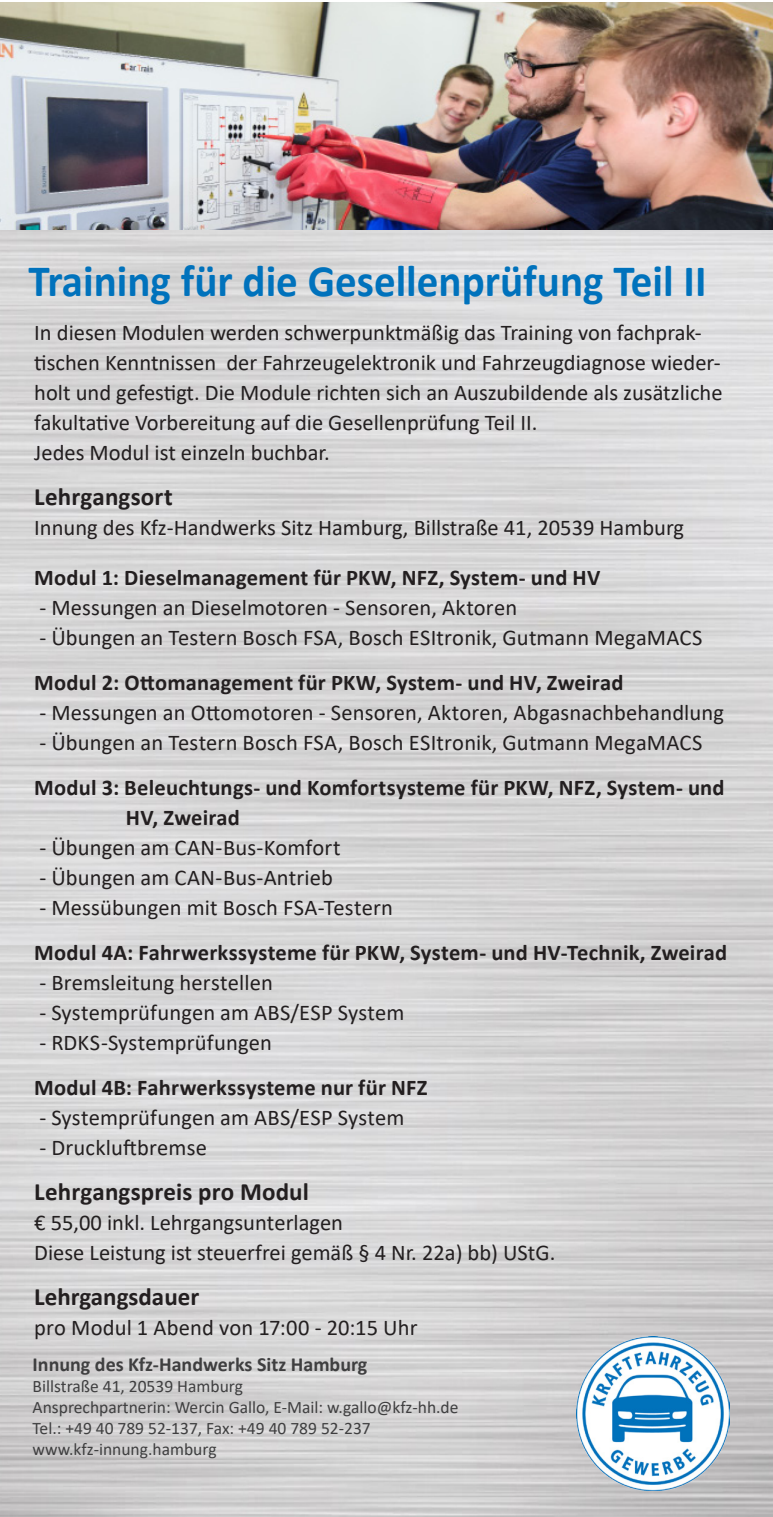
<style>
.page{position:relative;width:773px;height:1517px;background:#fff}
.page>*{position:absolute;margin:0;border:0;box-sizing:border-box;transform-origin:0 0}
.t1{font:700 45px "Calibri";color:#0072bc;scale:.96 1}
.t2{font:700 25px "Calibri";letter-spacing:.005em;color:#231f20}
.t3{font:22.5px/30px "Calibri";color:#231f20}
.t4{font:700 22.5px/30px "Calibri";letter-spacing:.01em;color:#231f20}
.t5{font:700 20px "Calibri";color:#3f3f40}
.t6{font:17.5px/21px "Calibri";color:#3f3f40}
.s1{color:#21211f}
</style>
<div class="page">
<img style="left:0;top:2px;width:772px;height:1515px">
<img style="left:576px;top:1337px;width:153px;height:153px">
<h1 class="t1" style="left:28px;top:249px;width:707px">Training für die Gesellenprüfung Teil II</h1>
<p class="t3" style="left:34px;top:317px;width:689px">In diesen Modulen werden schwerpunktmäßig das Training von fachprak&shy;tischen Kenntnissen der Fahrzeugelektronik und Fahrzeugdiagnose wieder&shy;holt und gefestigt. Die Module richten sich an Auszubildende als zusätzliche fakultative Vorbereitung auf die Gesellenprüfung Teil II.<br>Jedes Modul ist einzeln buchbar.</p>
<p class="t2" style="left:34px;top:479px;width:140px">Lehrgangsort</p>
<p class="t3" style="left:34px;top:512px;width:651px">Innung des Kfz-Handwerks Sitz Hamburg, Billstraße 41, 20539 Hamburg</p>
<p class="t4" style="left:34px;top:562px;width:567px">Modul 1: Dieselmanagement für PKW, NFZ, System- und HV</p>
<p class="t3" style="left:39px;top:592px;width:479px">- Messungen an Dieselmotoren - Sensoren, Aktoren</p>
<p class="t3" style="left:39px;top:622px;width:664px">- Übungen an Testern Bosch FSA, Bosch ESItronik, Gutmann MegaMACS</p>
<p class="t4" style="left:34px;top:667px;width:590px">Modul 2: Ottomanagement für PKW, System- und HV, Zweirad</p>
<p class="t3" style="left:39px;top:697px;width:686px">- Messungen an Ottomotoren - Sensoren, Aktoren, Abgasnachbehandlung</p>
<p class="t3" style="left:39px;top:727px;width:664px">- Übungen an Testern Bosch FSA, Bosch ESItronik, Gutmann MegaMACS</p>
<p class="t4" style="left:126px;top:772px;width:600px;text-indent:-92px">Modul 3: Beleuchtungs- und Komfortsysteme für PKW, NFZ, System- und<br>HV, Zweirad</p>
<p class="t3" style="left:39px;top:832px;width:303px">- Übungen am CAN-Bus-Komfort</p>
<p class="t3" style="left:39px;top:862px;width:295px">- Übungen am CAN-Bus-Antrieb</p>
<p class="t3" style="left:39px;top:892px;width:355px">- Messübungen mit Bosch FSA-Testern</p>
<p class="t4" style="left:34px;top:937px;width:694px">Modul 4A: Fahrwerkssysteme für PKW, System- und HV-Technik, Zweirad</p>
<p class="t3" style="left:39px;top:967px;width:235px">- Bremsleitung herstellen</p>
<p class="t3" style="left:39px;top:997px;width:366px">- Systemprüfungen am ABS/ESP System</p>
<p class="t3" style="left:39px;top:1027px;width:234px">- RDKS-Systemprüfungen</p>
<p class="t4" style="left:34px;top:1072px;width:395px">Modul 4B: Fahrwerkssysteme nur für NFZ</p>
<p class="t3" style="left:39px;top:1102px;width:366px">- Systemprüfungen am ABS/ESP System</p>
<p class="t3" style="left:39px;top:1132px;width:169px">- Druckluftbremse</p>
<p class="t2" style="left:34px;top:1174px;width:276px">Lehrgangspreis pro Modul</p>
<p class="t3" style="left:34px;top:1207px;width:522px">€ 5<span class="s1">5</span>,00 inkl. Lehrgangsunterlagen<br>Diese Leistung ist steuerfrei gemäß § 4 Nr. 22a) bb) UStG.</p>
<p class="t2" style="left:34px;top:1279px;width:166px">Lehrgangsdauer</p>
<p class="t3" style="left:34px;top:1312px;width:384px">pro Modul 1 Abend von 17:00 - 20:15 Uhr</p>
<p class="t5" style="left:33px;top:1349px;width:336px">Innung des Kfz-Handwerks Sitz Hamburg</p>
<p class="t6" style="left:33px;top:1374px;width:427px">Billstraße 41, 20539 Hamburg<br>Ansprechpartnerin: Wercin Gallo, E-Mail: w.gallo@kfz-hh.de Tel.: +49 40 789 52-137, Fax: +49 40 789 52-237 www.kfz-innung.hamburg</p>
</div>
